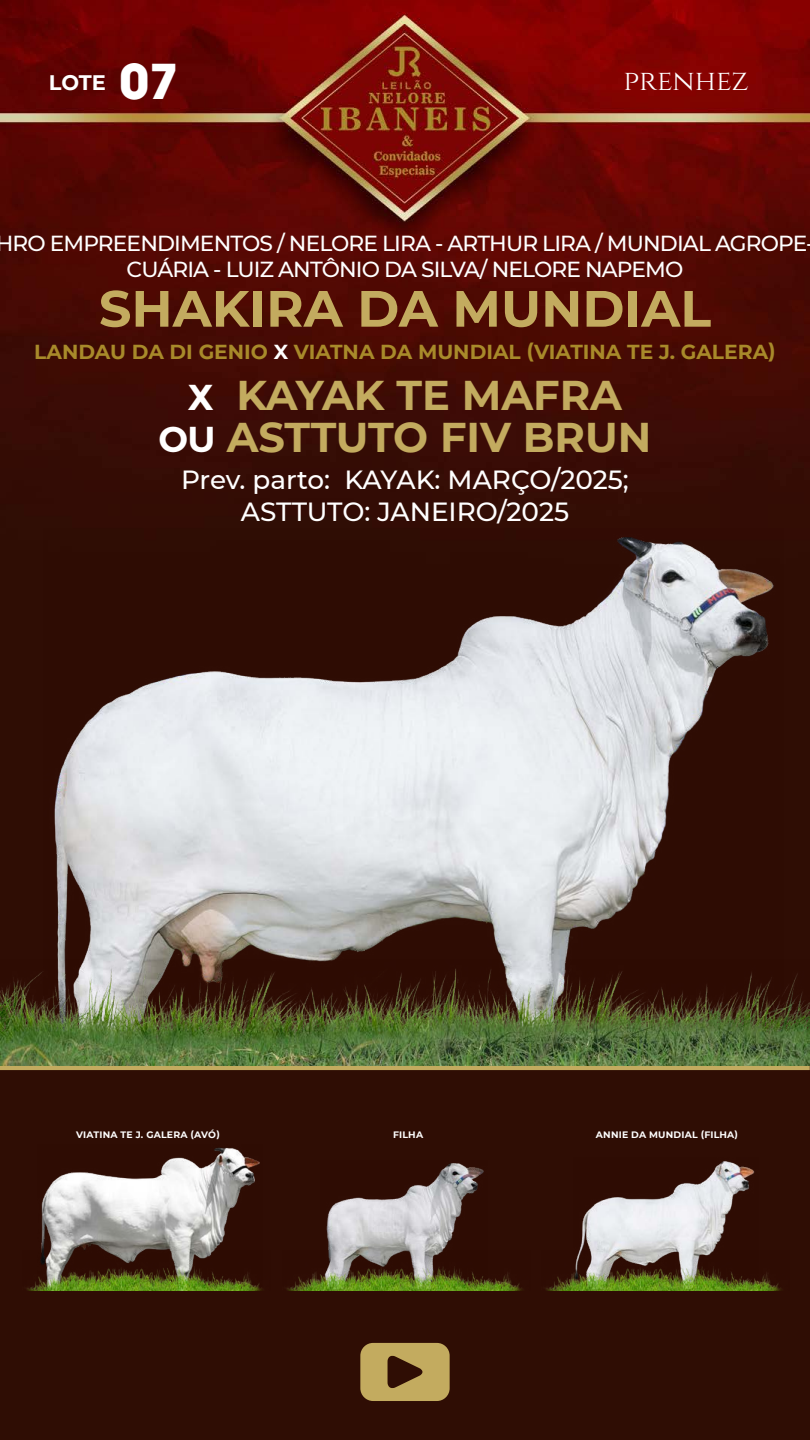
<style>
.page{position:relative;width:810px;height:1440px;background:#fff}
.page>*{position:absolute;margin:0;border:0;box-sizing:border-box;transform-origin:0 0}
.t1{font:700 51px "Montserrat";color:#c3ab5f}
.t2{font:700 48px "Avant Garde LT";color:#fff}
.t3{font:700 41.55px/42.2px "Montserrat";color:#c3ab5f;text-align:center}
.t4{font:28.5px "Cinzel";color:#fff}
.t5{font:500 26.25px/31.5px "Montserrat";letter-spacing:-.005em;color:#fff;text-align:center}
.t6{font:500 21.75px/26.1px "Montserrat";letter-spacing:-.04em;color:#fff;text-align:center}
.t7{font:700 21px "Montserrat";color:#fff}
.t8{font:700 20.25px "Montserrat";color:#a88a2a}
.t9{font:700 9.3px "Montserrat";letter-spacing:.02em;color:#fff}
.s1{color:#fff}
.s2{font-weight:600;font-size:36px;color:#fff}
</style>
<div class="page">
<img style="left:0;top:0;width:810px;height:1440px">
<svg style="left:360px;top:1343px;width:90px;height:58px;background:#a98f4f"></svg>
<svg style="left:0;top:1065px;width:810px;height:5px;background:#afa25a"></svg>
<img style="left:43px;top:528px;width:740px;height:432px">
<img style="left:0;top:960px;width:810px;height:105px">
<img style="left:38px;top:1145px;width:225px;height:105px">
<img style="left:22px;top:1250px;width:248px;height:40px">
<img style="left:320px;top:1160px;width:167px;height:90px">
<img style="left:282px;top:1250px;width:248px;height:40px">
<img style="left:573px;top:1158px;width:186px;height:92px">
<img style="left:541px;top:1250px;width:248px;height:40px">
<p class="t7" style="left:49px;top:67px;width:59px">LOTE</p>
<h2 class="t2" style="left:119px;top:50px;width:61px">07</h2>
<h3 class="t4" style="left:623px;top:64px;width:127px">PRENHEZ</h3>
<p class="t6" style="left:-4px;top:229px;width:813px">HRO EMPREENDIMENTOS / NELORE LIRA - ARTHUR LIRA / MUNDIAL AGROPE<br>CUÁRIA - LUIZ ANTÔNIO DA SILVA/ NELORE NAPEMO</p>
<h1 class="t1" style="left:99px;top:272px;width:614px">SHAKIRA DA MUNDIAL</h1>
<p class="t8" style="left:34px;top:337px;width:743px">LANDAU DA DI GENIO <span class="s1">X</span> VIATNA DA MUNDIAL (VIATINA TE J. GALERA)</p>
<h3 class="t3" style="left:159px;top:372px;width:494px"><span class="s2">X</span> KAYAK TE MAFRA<br><span class="s2">OU</span> ASTTUTO FIV BRUN</h3>
<p class="t5" style="left:181px;top:463px;width:449px">Prev. parto: KAYAK: MARÇO/2025;<br>ASTTUTO: JANEIRO/2025</p>
<p class="t9" style="left:76px;top:1128px;width:145px">VIATINA TE J. GALERA (AVÓ)</p>
<p class="t9" style="left:393px;top:1128px;width:32px">FILHA</p>
<p class="t9" style="left:596px;top:1128px;width:144px">ANNIE DA MUNDIAL (FILHA)</p>
</div>
